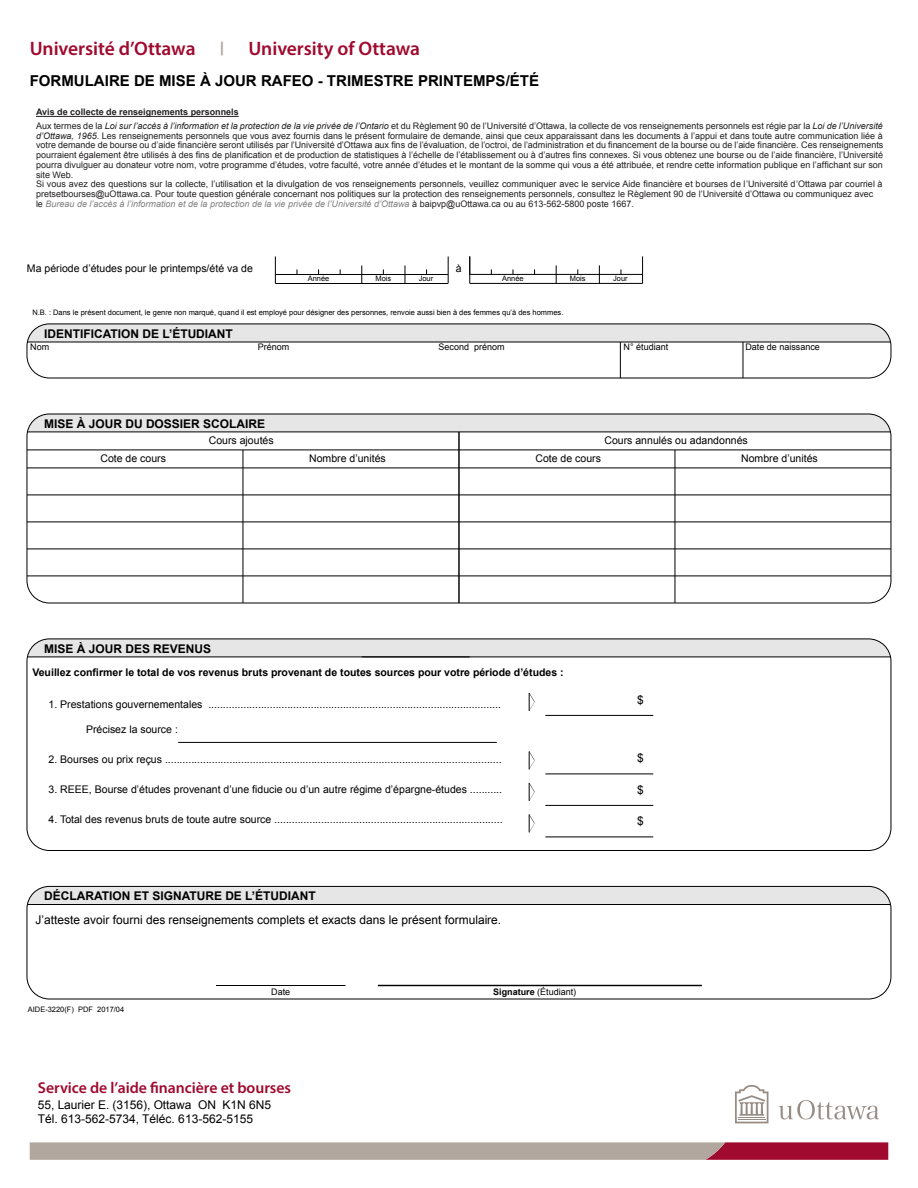
<style>
.page{position:relative;width:918px;height:1188px;background:#fff}
.page>*{position:absolute;margin:0;border:0;box-sizing:border-box;transform-origin:0 0}
.t1{font:600 19.5px "Myriad Pro";letter-spacing:-.005em;color:#a00a2f}
.t2{font:600 15.75px "Myriad Pro";letter-spacing:-.005em;color:#a00a2f}
.t3{font:700 15px "Arial";color:#000}
.t4{font:12px/14.4px "Arial";color:#000}
.t5{font:700 12px "Arial";color:#000}
.t6{font:10.5px "Arial";color:#000}
.t7{font:700 10.5px "Arial";color:#000}
.t8{font:9px/9.8px "Arial";color:#231f20}
.t9{font:9px "Arial";color:#000}
.t10{font:7.5px "Arial";color:#000}
.s1{font-size:13.65px;color:#b2a79e}
.s2{font-weight:700}
.s3{font-style:italic}
.s4{font-style:italic;color:#808080}
</style>
<div class="page">
<svg style="left:362px;top:266px;width:1px;height:17px"></svg>
<svg style="left:405px;top:266px;width:1px;height:17px"></svg>
<svg style="left:275px;top:257px;width:1px;height:26px"></svg>
<hr style="left:275px;top:274px;width:173px;height:1px;background:#000">
<hr style="left:275px;top:283px;width:173px;height:1px;background:#000">
<svg style="left:448px;top:257px;width:1px;height:26px"></svg>
<svg style="left:556px;top:265px;width:1px;height:18px"></svg>
<svg style="left:599px;top:265px;width:1px;height:18px"></svg>
<svg style="left:470px;top:256px;width:1px;height:27px"></svg>
<hr style="left:470px;top:274px;width:172px;height:1px;background:#000">
<hr style="left:470px;top:283px;width:172px;height:1px;background:#000">
<svg style="left:642px;top:256px;width:1px;height:27px"></svg>
<svg style="left:27px;top:323px;width:864px;height:55px"></svg>
<svg style="left:27px;top:414px;width:864px;height:189px"></svg>
<hr style="left:27px;top:432px;width:864px;height:1px;background:#000">
<hr style="left:27px;top:450px;width:864px;height:1px;background:#000">
<hr style="left:27px;top:468px;width:864px;height:1px;background:#000">
<svg style="left:27px;top:638px;width:864px;height:213px"></svg>
<hr style="left:27px;top:657px;width:864px;height:1px;background:#000">
<svg style="left:27px;top:886px;width:864px;height:113px"></svg>
<hr style="left:243px;top:450px;width:1px;height:153px;background:#000">
<hr style="left:675px;top:450px;width:1px;height:153px;background:#000">
<hr style="left:458px;top:432px;width:2px;height:171px;background:#000">
<svg style="left:779px;top:1100px;width:100px;height:20px"></svg>
<svg style="left:735px;top:1085px;width:34px;height:38px"></svg>
<svg style="left:30px;top:1142px;width:858px;height:18px;background:#b18b8b"></svg>
<hr style="left:36px;top:116px;width:203px;height:1px;background:#231f20">
<h1 class="t1" style="left:30px;top:36px;width:392px">Université d’Ottawa <span class="s1">|</span> University of Ottawa</h1>
<h3 class="t3" style="left:30px;top:70px;width:511px">FORMULAIRE DE MISE À JOUR RAFEO - TRIMESTRE PRINTEMPS/ÉTÉ</h3>
<p class="t8" style="left:36px;top:106px;width:848px;line-height:13.5px"><span class="s2">Avis de collecte de renseignements personnels<br></span>Aux termes de la <span class="s3">Loi sur l’accès à l’information et la protection de la vie privée de l’Ontario</span> et du Règlement 90 de l’Université d’Ottawa, la collecte de vos renseignements personnels est régie par la <span class="s3">Loi de l’Université</span></p>
<p class="t8" style="left:36px;top:131px;width:849px"><span class="s3">d’Ottawa, 1965</span>. Les renseignements personnels que vous avez fournis dans le présent formulaire de demande, ainsi que ceux apparaissant dans les documents à l’appui et dans toute autre communication liée à votre demande de bourse ou d’aide financière seront utilisés par l’Université d’Ottawa aux fins de l’évaluation, de l’octroi, de l’administration et du financement de la bourse ou de l’aide financière. Ces renseignements pourraient également être utilisés à des fins de planification et de production de statistiques à l’échelle de l’établissement ou à d’autres fins connexes. Si vous obtenez une bourse ou de l’aide financière, l’Université pourra divulguer au donateur votre nom, votre programme d’études, votre faculté, votre année d’études et le montant de la somme qui vous a été attribuée, et rendre cette information publique en l’affichant sur son site Web.<br>Si vous avez des questions sur la collecte, l’utilisation et la divulgation de vos renseignements personnels, veuillez communiquer avec le service Aide financière et bourses de l’Université d’Ottawa par courriel à pretsetbourses@uOttawa.ca. Pour toute question générale concernant nos politiques sur la protection des renseignements personnels, consultez le Règlement 90 de l’Université d’Ottawa ou communiquez avec<br>le <span class="s4">Bureau de l’accès à l’information et de la protection de la vie privée de l’Université d’Ottawa</span> à baipvp@uOttawa.ca ou au 613-562-5800 poste 1667.</p>
<p class="t6" style="left:27px;top:261px;width:227px">Ma période d’études pour le printemps/été va de</p>
<p class="t10" style="left:308px;top:274px;width:23px">Année</p>
<p class="t10" style="left:375px;top:274px;width:17px">Mois</p>
<p class="t10" style="left:419px;top:274px;width:16px">Jour</p>
<p class="t6" style="left:456px;top:261px;width:7px">à</p>
<p class="t10" style="left:502px;top:274px;width:23px">Année</p>
<p class="t10" style="left:570px;top:274px;width:17px">Mois</p>
<p class="t10" style="left:613px;top:274px;width:16px">Jour</p>
<p class="t10" style="left:32px;top:308px;width:533px">N.B. : Dans le présent document, le genre non marqué, quand il est employé pour désigner des personnes, renvoie aussi bien à des femmes qu’à des hommes.</p>
<p class="t9" style="left:439px;top:341px;width:68px">Second prénom</p>
<h3 class="t5" style="left:44px;top:325px;width:190px">IDENTIFICATION DE L’ÉTUDIANT</h3>
<p class="t9" style="left:30px;top:341px;width:20px">Nom</p>
<p class="t9" style="left:258px;top:341px;width:33px">Prénom</p>
<p class="t9" style="left:624px;top:341px;width:46px">N° étudiant</p>
<p class="t9" style="left:745px;top:341px;width:76px">Date de naissance</p>
<h3 class="t5" style="left:44px;top:415px;width:222px">MISE À JOUR DU DOSSIER SCOLAIRE</h3>
<p class="t6" style="left:100px;top:452px;width:67px">Cote de cours</p>
<p class="t6" style="left:209px;top:434px;width:66px">Cours ajoutés</p>
<p class="t6" style="left:309px;top:452px;width:78px">Nombre d’unités</p>
<p class="t6" style="left:604px;top:434px;width:145px">Cours annulés ou adandonnés</p>
<p class="t6" style="left:535px;top:452px;width:67px">Cote de cours</p>
<p class="t6" style="left:741px;top:452px;width:78px">Nombre d’unités</p>
<h3 class="t5" style="left:44px;top:640px;width:168px">MISE À JOUR DES REVENUS</h3>
<p class="t7" style="left:32px;top:665px;width:533px">Veuillez confirmer le total de vos revenus bruts provenant de toutes sources pour votre période d’études :</p>
<p class="t6" style="left:49px;top:697px;width:454px">1. Prestations gouvernementales ....................................................................................................</p>
<p class="t6" style="left:86px;top:723px;width:93px">Précisez la source :</p>
<p class="t6" style="left:49px;top:753px;width:455px">2. Bourses ou prix reçus ...................................................................................................................</p>
<p class="t6" style="left:49px;top:783px;width:455px">3. REEE, Bourse d’études provenant d’une fiducie ou d’un autre régime d’épargne-études ...........</p>
<p class="t6" style="left:49px;top:813px;width:456px">4. Total des revenus bruts de toute autre source ..............................................................................</p>
<h3 class="t5" style="left:44px;top:888px;width:273px">DÉCLARATION ET SIGNATURE DE L’ÉTUDIANT</h3>
<h3 class="t4" style="left:36px;top:913px;width:467px">J’atteste avoir fourni des renseignements complets et exacts dans le présent formulaire.</h3>
<p class="t10" style="left:28px;top:1004px;width:98px">AIDE-3220(F) PDF 2017/04</p>
<p class="t9" style="left:271px;top:986px;width:21px">Date</p>
<p class="t9" style="left:493px;top:986px;width:85px"><span class="s2">Signature</span> (Étudiant)</p>
<h2 class="t2" style="left:38px;top:1078px;width:255px">Service de l’aide financière et bourses</h2>
<h3 class="t4" style="left:38px;top:1098px;width:235px">55, Laurier E. (3156), Ottawa ON K1N 6N5<br>Tél. 613-562-5734, Téléc. 613-562-5155</h3>
<h3 class="t4" style="left:637px;top:692px;width:8px">$</h3>
<h3 class="t4" style="left:637px;top:751px;width:8px">$</h3>
<h3 class="t4" style="left:637px;top:782px;width:8px">$</h3>
<h3 class="t4" style="left:637px;top:814px;width:8px">$</h3>
</div>
